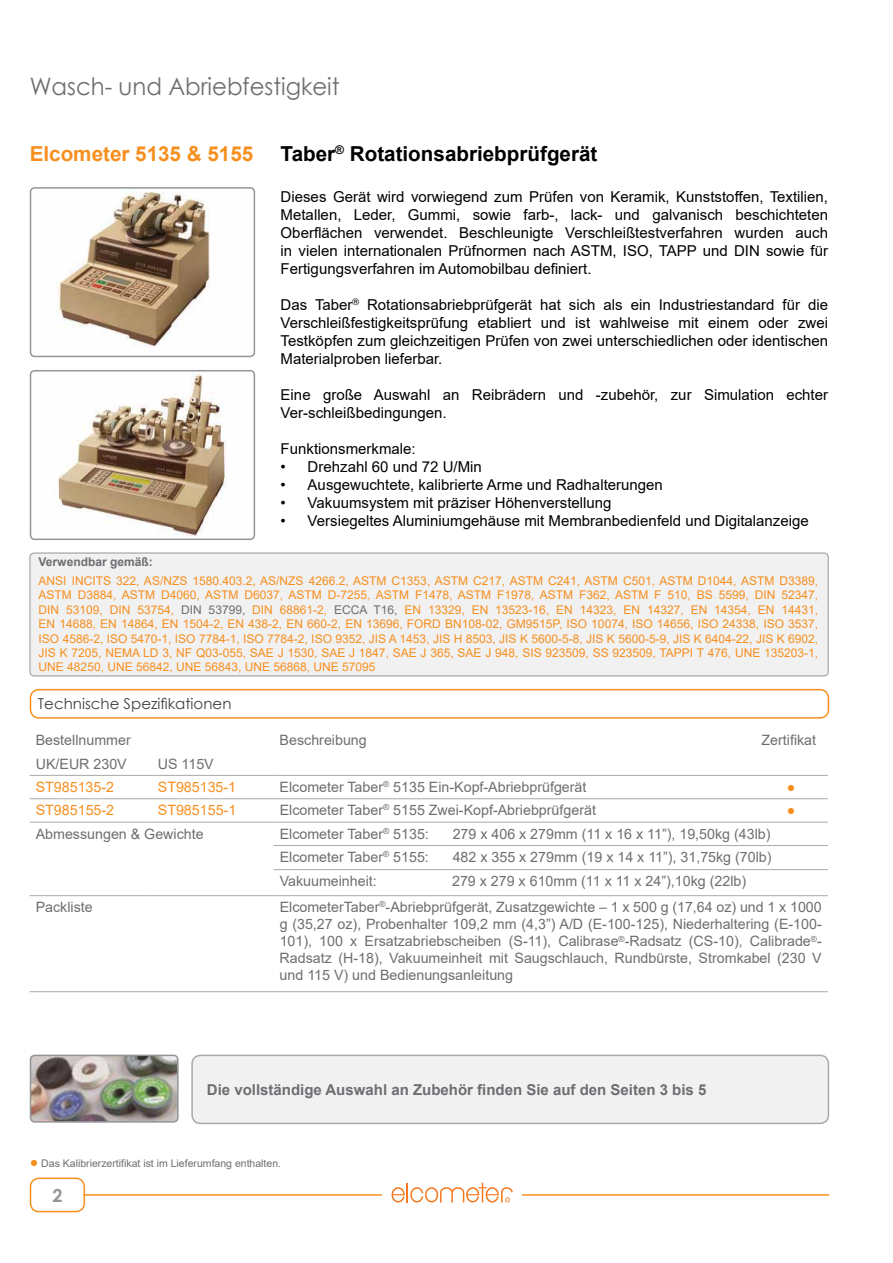
<style>
.page{position:relative;width:893px;height:1263px;background:#fff}
.page>*{position:absolute;margin:0;border:0;box-sizing:border-box;transform-origin:0 0}
.t1{font:24px "Century Gothic";color:#6d6e71;scale:.95 1}
.t2{font:700 20.7px "Arial";color:#000}
.t3{font:700 20.7px "Arial";color:#f78f1e}
.t4{font:700 18px "Century Gothic";color:#939598}
.t5{font:15px/18px "Arial";color:#000;text-align:justify}
.t6{font:700 15px "Arial";color:#6d6e71}
.t7{font:15px "Century Gothic";color:#414042}
.t8{font:14.25px/17.1px "Arial";color:#6d6e71;text-align:justify}
.t9{font:14.25px "Arial";color:#f78f1e}
.t10{font:12px/14.4px "Arial";color:#f78f1e;text-align:justify}
.t11{font:700 12px "Arial";color:#6d6e71}
.t12{font:10.5px "Arial";color:#6d6e71}
.s1{color:#6d6e71}
.s2{font-size:14.25px;color:#f78f1e}
</style>
<div class="page">
<div style="left:30px;top:1177px;width:55px;height:35px;border:2px solid #f78f1e;border-radius:9px"></div>
<hr style="left:83px;top:1194px;width:746px;height:2px;background:#f78f1e">
<div style="left:382px;top:1175px;width:140px;height:35px;background:#fff"></div>
<svg style="left:392px;top:1182px;width:121px;height:20px"></svg>
<img style="left:56px;top:191px;width:154px;height:161px">
<div style="left:30px;top:187px;width:225px;height:170px;border:2px solid #939598;border-radius:4px"></div>
<img style="left:58px;top:374px;width:169px;height:163px">
<div style="left:30px;top:370px;width:225px;height:170px;border:2px solid #939598;border-radius:4px"></div>
<div style="left:30px;top:553px;width:798px;height:123px;background:#f1f1f2;border-radius:4px"></div>
<div style="left:30px;top:553px;width:798px;height:123px;border:1px solid #939598;border-radius:4px"></div>
<div style="left:30px;top:689px;width:799px;height:30px;border:2px solid #f78f1e;border-radius:9px"></div>
<hr style="left:30px;top:798px;width:122px;height:1px;background:#a7a9ac">
<hr style="left:152px;top:798px;width:122px;height:1px;background:#a7a9ac">
<hr style="left:274px;top:798px;width:476px;height:1px;background:#a7a9ac">
<hr style="left:750px;top:798px;width:78px;height:1px;background:#a7a9ac">
<hr style="left:30px;top:822px;width:122px;height:1px;background:#a7a9ac">
<hr style="left:152px;top:822px;width:122px;height:1px;background:#a7a9ac">
<hr style="left:274px;top:822px;width:476px;height:1px;background:#a7a9ac">
<hr style="left:750px;top:822px;width:78px;height:1px;background:#a7a9ac">
<hr style="left:274px;top:845px;width:476px;height:1px;background:#a7a9ac">
<hr style="left:750px;top:845px;width:78px;height:1px;background:#a7a9ac">
<hr style="left:274px;top:869px;width:476px;height:1px;background:#a7a9ac">
<hr style="left:750px;top:869px;width:78px;height:1px;background:#a7a9ac">
<hr style="left:30px;top:895px;width:122px;height:1px;background:#a7a9ac">
<hr style="left:152px;top:895px;width:122px;height:1px;background:#a7a9ac">
<hr style="left:274px;top:895px;width:476px;height:1px;background:#a7a9ac">
<hr style="left:750px;top:895px;width:78px;height:1px;background:#a7a9ac">
<hr style="left:30px;top:991px;width:122px;height:1px;background:#a7a9ac">
<hr style="left:152px;top:991px;width:122px;height:1px;background:#a7a9ac">
<hr style="left:274px;top:991px;width:476px;height:1px;background:#a7a9ac">
<hr style="left:750px;top:991px;width:78px;height:1px;background:#a7a9ac">
<hr style="left:30px;top:775px;width:122px;height:1px;background:#a7a9ac">
<hr style="left:152px;top:775px;width:122px;height:1px;background:#a7a9ac">
<hr style="left:274px;top:775px;width:476px;height:1px;background:#a7a9ac">
<hr style="left:750px;top:775px;width:78px;height:1px;background:#a7a9ac">
<div style="left:192px;top:1055px;width:636px;height:68px;background:#f1f1f2;border-radius:9px"></div>
<div style="left:191px;top:1054px;width:638px;height:70px;border:2px solid #a7a9ac;border-radius:9px"></div>
<img style="left:33px;top:1057px;width:143px;height:63px">
<div style="left:30px;top:1054px;width:149px;height:69px;border:2px solid #939598;border-radius:4px"></div>
<h1 class="t1" style="left:30px;top:70px;width:328px">Wasch- und Abriebfestigkeit</h1>
<h2 class="t3" style="left:30px;top:139px;width:225px">Elcometer 5135 &amp; 5155</h2>
<h2 class="t2" style="left:281px;top:139px;width:318px">Taber<sup>®</sup> Rotationsabriebprüfgerät</h2>
<p class="t5" style="left:281px;top:188px;width:549px">Dieses Gerät wird vorwiegend zum Prüfen von Keramik, Kunststoffen, Textilien, Metallen, Leder, Gummi, sowie farb-, lack- und galvanisch beschichteten Oberflächen verwendet. Beschleunigte Verschleißtestverfahren wurden auch in vielen internationalen Prüfnormen nach ASTM, ISO, TAPP und DIN sowie für Fertigungsverfahren im Automobilbau definiert.</p>
<p class="t5" style="left:281px;top:296px;width:549px">Das Taber<sup>®</sup> Rotationsabriebprüfgerät hat sich als ein Industriestandard für die Verschleißfestigkeitsprüfung etabliert und ist wahlweise mit einem oder zwei Testköpfen zum gleichzeitigen Prüfen von zwei unterschiedlichen oder identischen Materialproben lieferbar.</p>
<p class="t5" style="left:281px;top:386px;width:549px">Eine große Auswahl an Reibrädern und -zubehör, zur Simulation echter<br>Ver-schleißbedingungen.</p>
<p class="t5" style="left:281px;top:440px;width:137px">Funktionsmerkmale:</p>
<p class="t5" style="left:281px;top:458px;width:203px">• Drehzahl 60 und 72 U/Min</p>
<p class="t5" style="left:281px;top:476px;width:384px">• Ausgewuchtete, kalibrierte Arme und Radhalterungen</p>
<p class="t5" style="left:281px;top:494px;width:332px">• Vakuumsystem mit präziser Höhenverstellung</p>
<p class="t5" style="left:281px;top:512px;width:530px">• Versiegeltes Aluminiumgehäuse mit Membranbedienfeld und Digitalanzeige</p>
<p class="t11" style="left:39px;top:554px;width:116px">Verwendbar gemäß:</p>
<p class="t10" style="left:39px;top:573px;width:781px">ANSI INCITS 322, AS/NZS 1580.403.2, AS/NZS 4266.2, ASTM C1353, ASTM C217, ASTM C241, ASTM C501, ASTM D1044, ASTM D3389, ASTM D3884, ASTM D4060, ASTM D6037, ASTM D-7255, ASTM F1478, ASTM F1978, ASTM F362, ASTM F 510, BS 5599, DIN 52347, DIN 53109, DIN 53754, <span class="s1">DIN 53799,</span> DIN 68861-2, <span class="s1">ECCA T16,</span> EN 13329, EN 13523-16, EN 14323, EN 14327, EN 14354, EN 14431, EN 14688, EN 14864, EN 1504-2, EN 438-2, EN 660-2, EN 13696, FORD BN108-02, GM9515P, ISO 10074, ISO 14656, ISO 24338, ISO 3537, ISO 4586-2, ISO 5470-1, ISO 7784-1, ISO 7784-2, ISO 9352, JIS A 1453, JIS H 8503, JIS K 5600-5-8, JIS K 5600-5-9, JIS K 6404-22, JIS K 6902, JIS K 7205, NEMA LD 3, NF Q03-055, SAE J 1530, SAE J 1847, SAE J 365, SAE J 948, SIS 923509, SS 923509, TAPPI T 476, UNE 135203-1, UNE 48250, UNE 56842, UNE 56843, UNE 56868, UNE 57095</p>
<p class="t7" style="left:38px;top:693px;width:195px">Technische Spezifikationen</p>
<p class="t8" style="left:36px;top:732px;width:97px">Bestellnummer</p>
<p class="t8" style="left:280px;top:732px;width:89px">Beschreibung</p>
<p class="t8" style="left:761px;top:732px;width:56px">Zertifikat</p>
<p class="t8" style="left:36px;top:755px;width:93px">UK/EUR 230V</p>
<p class="t8" style="left:158px;top:755px;width:57px">US 115V</p>
<p class="t9" style="left:36px;top:777px;width:80px">ST985135-2</p>
<p class="t9" style="left:158px;top:777px;width:80px">ST985135-1</p>
<p class="t8" style="left:280px;top:778px;width:308px">Elcometer Taber<sup>®</sup> 5135 Ein-Kopf-Abriebprüfgerät</p>
<p class="t9" style="left:787px;top:777px;width:10px">●</p>
<p class="t9" style="left:36px;top:800px;width:80px">ST985155-2</p>
<p class="t9" style="left:158px;top:800px;width:80px">ST985155-1</p>
<p class="t8" style="left:280px;top:801px;width:318px">Elcometer Taber<sup>®</sup> 5155 Zwei-Kopf-Abriebprüfgerät</p>
<p class="t9" style="left:787px;top:800px;width:10px">●</p>
<p class="t8" style="left:36px;top:825px;width:169px">Abmessungen &amp; Gewichte</p>
<p class="t8" style="left:280px;top:825px;width:151px">Elcometer Taber<sup>®</sup> 5135:</p>
<p class="t8" style="left:453px;top:825px;width:319px">279 x 406 x 279mm (11 x 16 x 11”), 19,50kg (43lb)</p>
<p class="t8" style="left:280px;top:848px;width:151px">Elcometer Taber<sup>®</sup> 5155:</p>
<p class="t8" style="left:453px;top:848px;width:320px">482 x 355 x 279mm (19 x 14 x 11”), 31,75kg (70lb)</p>
<p class="t8" style="left:280px;top:872px;width:99px">Vakuumeinheit:</p>
<p class="t8" style="left:452px;top:872px;width:296px">279 x 279 x 610mm (11 x 11 x 24”),10kg (22lb)</p>
<p class="t8" style="left:36px;top:898px;width:59px">Packliste</p>
<p class="t8" style="left:280px;top:898px;width:544px">ElcometerTaber<sup>®</sup>-Abriebprüfgerät, Zusatzgewichte – 1 x 500 g (17,64 oz) und 1 x 1000 g (35,27 oz), Probenhalter 109,2 mm (4,3”) A/D (E-100-125), Niederhaltering (E-100- 101), 100 x Ersatzabriebscheiben (S-11), Calibrase<sup>®</sup>-Radsatz (CS-10), Calibrade<sup>®</sup>- Radsatz (H-18), Vakuumeinheit mit Saugschlauch, Rundbürste, Stromkabel (230 V und 115 V) und Bedienungsanleitung</p>
<p class="t6" style="left:207px;top:1079px;width:501px">Die vollständige Auswahl an Zubehör finden Sie auf den Seiten 3 bis 5</p>
<p class="t12" style="left:30px;top:1156px;width:253px"><span class="s2">●</span> Das Kalibrierzertifikat ist im Lieferumfang enthalten.</p>
<p class="t4" style="left:52px;top:1181px;width:12px">2</p>
</div>
